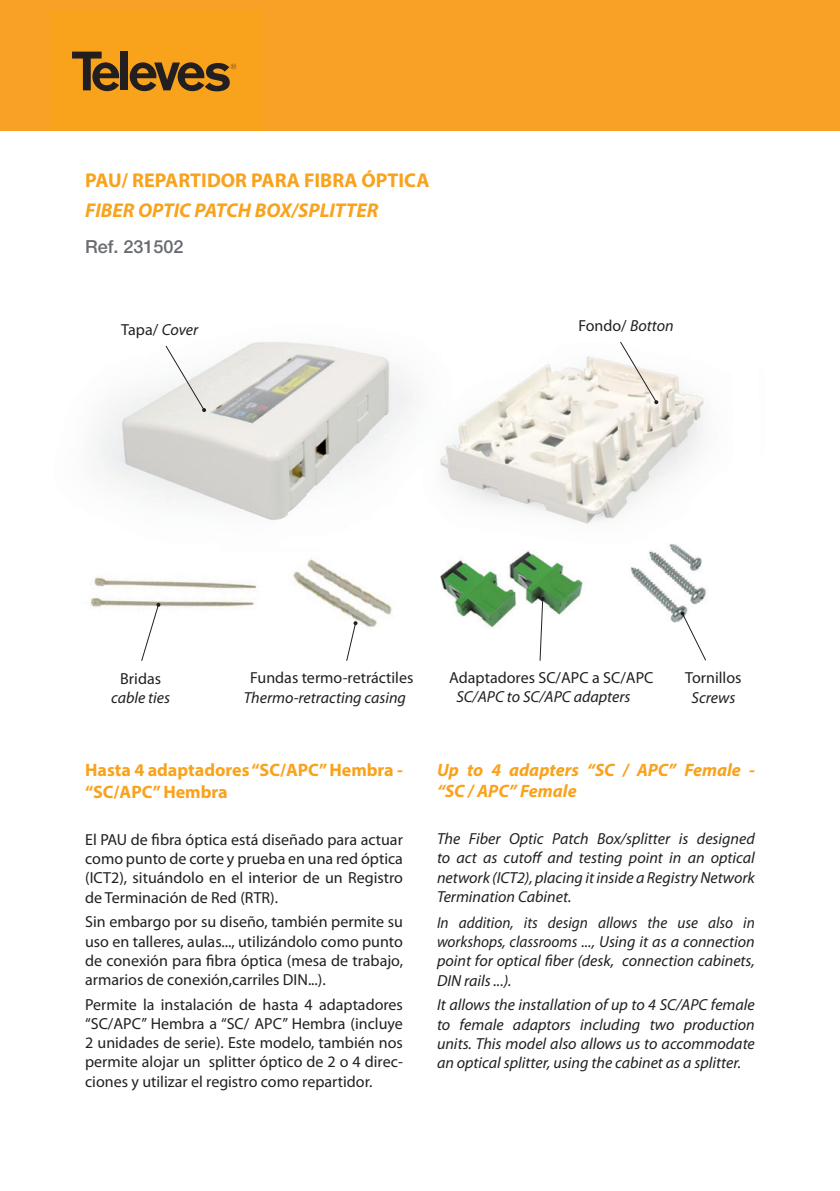
<style>
.page{position:relative;width:840px;height:1191px;background:#fff}
.page>*{position:absolute;margin:0;border:0;box-sizing:border-box;transform-origin:0 0}
.t1{font:700 20px "Myriad Pro";color:#f9a21c}
.t2{font:italic 700 20px "Myriad Pro";color:#f9a21c}
.t3{font:700 18px/21.6px "Myriad Pro";color:#f9a21c}
.t4{font:italic 700 18px/21.6px "Myriad Pro";color:#f9a21c}
.t5{font:500 18px "Helvetica Neue LT Std";color:#686b70}
.t6{font:16px/19.2px "Myriad Pro";color:#231f20;text-align:justify}
.t7{font:italic 16px/19.2px "Myriad Pro";color:#231f20;text-align:justify}
.t8{font:italic 16px/19.2px "Myriad Pro";color:#231f20;text-align:justify;scale:.95 1}
.s1{font-style:italic}
</style>
<div class="page">
<div style="left:0;top:0;width:839px;height:131px;background:#f9a127"></div>
<div style="left:50px;top:12px;width:212px;height:119px;background:#f9a21c"></div>
<div style="left:121px;top:52px;width:7px;height:38px;background:#231f20"></div>
<svg style="left:72px;top:52px;width:48px;height:39px"></svg>
<svg style="left:129px;top:62px;width:107px;height:29px"></svg>
<img style="left:90px;top:342px;width:616px;height:285px">
<svg style="left:164px;top:344px;width:42px;height:68px"></svg>
<svg style="left:618px;top:341px;width:40px;height:63px"></svg>
<svg style="left:140px;top:603px;width:20px;height:58px"></svg>
<svg style="left:538px;top:596px;width:6px;height:65px"></svg>
<svg style="left:345px;top:621px;width:12px;height:40px"></svg>
<svg style="left:680px;top:611px;width:26px;height:50px"></svg>
<p class="t1" style="left:85px;top:167px;width:345px">PAU/ REPARTIDOR PARA FIBRA ÓPTICA</p>
<p class="t2" style="left:85px;top:197px;width:295px">FIBER OPTIC PATCH BOX/SPLITTER</p>
<p class="t5" style="left:85px;top:235px;width:100px">Ref. 231502</p>
<p class="t6" style="left:121px;top:320px;width:78px">Tapa/ <span class="s1">Cover</span></p>
<p class="t6" style="left:578px;top:316px;width:97px">Fondo/ <span class="s1">Botton</span></p>
<p class="t6" style="left:120px;top:668px;width:42px">Bridas</p>
<p class="t7" style="left:111px;top:688px;width:60px">cable ties</p>
<p class="t6" style="left:250px;top:668px;width:164px">Fundas termo-retráctiles</p>
<p class="t7" style="left:243px;top:687px;width:164px">Thermo-retracting casing</p>
<p class="t6" style="left:449px;top:668px;width:206px">Adaptadores SC/APC a SC/APC</p>
<p class="t7" style="left:456px;top:687px;width:175px">SC/APC to SC/APC adapters</p>
<p class="t6" style="left:685px;top:668px;width:58px">Tornillos</p>
<p class="t7" style="left:691px;top:687px;width:45px">Screws</p>
<p class="t3" style="left:85px;top:759px;width:319px">Hasta 4 adaptadores “SC/APC” Hembra - “SC/APC” Hembra</p>
<p class="t6" style="left:85px;top:829px;width:319px">El PAU de fibra óptica está diseñado para actuar como punto de corte y prueba en una red óptica (ICT2), situándolo en el interior de un Registro de Terminación de Red (RTR).</p>
<p class="t6" style="left:85px;top:912px;width:319px">Sin embargo por su diseño, también permite su uso en talleres, aulas..., utilizándolo como punto de conexión para fibra óptica (mesa de trabajo, armarios de conexión,carriles DIN...).</p>
<p class="t6" style="left:85px;top:994px;width:319px">Permite la instalación de hasta 4 adaptadores “SC/APC” Hembra a “SC/ APC” Hembra (incluye 2 unidades de serie). Este modelo, también nos permite alojar un splitter óptico de 2 o 4 direc&shy;ciones y utilizar el registro como repartidor.</p>
<p class="t4" style="left:437px;top:758px;width:319px">Up to 4 adapters “SC / APC” Female - “SC / APC” Female</p>
<p class="t7" style="left:437px;top:829px;width:319px">The Fiber Optic Patch Box/splitter is designed to act as cutoff and testing point in an optical network (ICT2), placing it inside a Registry Network Termination Cabinet.</p>
<p class="t8" style="left:437px;top:913px;width:336px">In addition, its design allows the use also in workshops, classrooms ..., Using it as a connection point for optical fiber (desk, connection cabinets, DIN rails ...).</p>
<p class="t7" style="left:437px;top:995px;width:319px">It allows the installation of up to 4 SC/APC female to female adaptors including two production units. This model also allows us to accommodate an optical splitter, using the cabinet as a splitter.</p>
</div>
